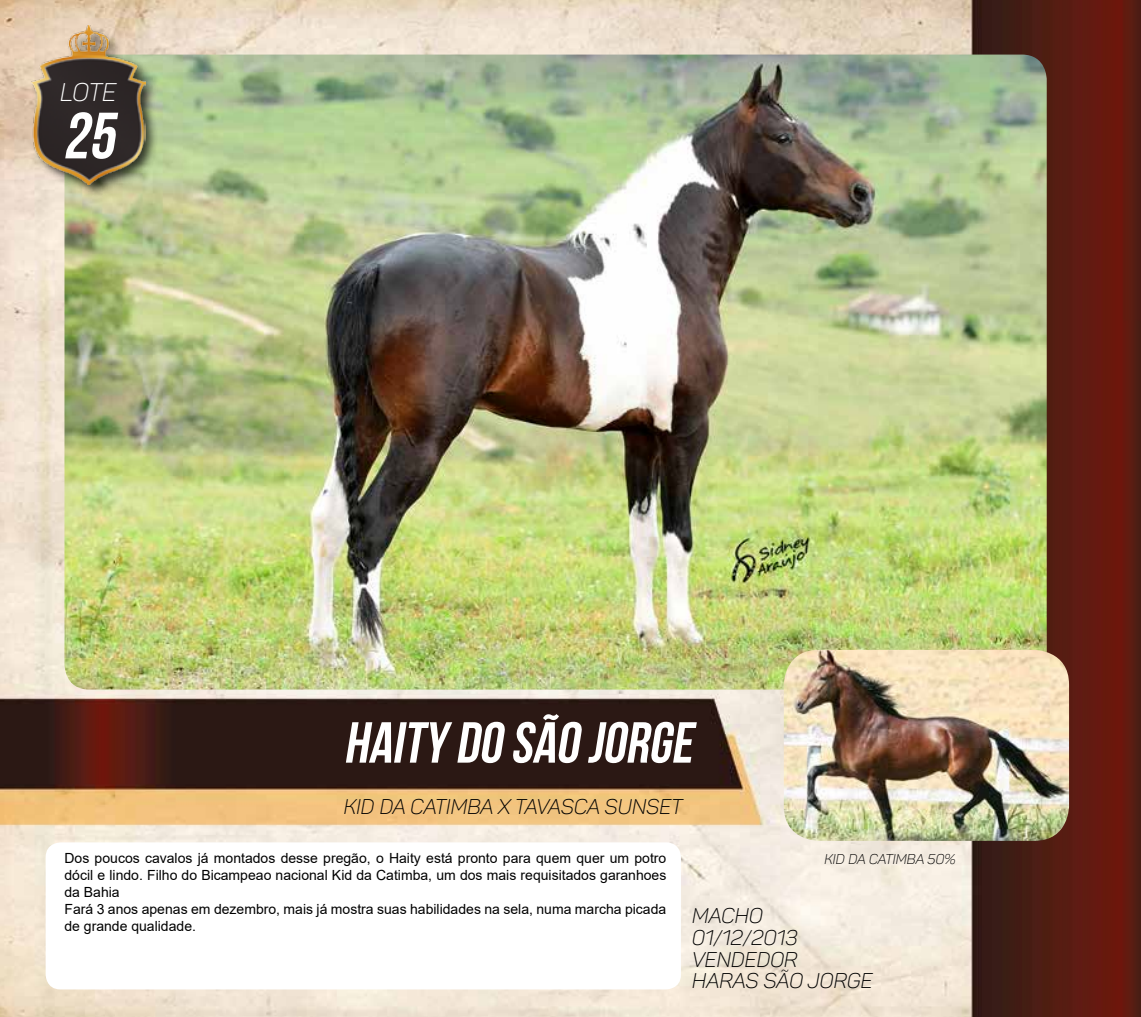
<style>
.page{position:relative;width:1141px;height:1017px;background:#fff}
.page>*{position:absolute;margin:0;border:0;box-sizing:border-box;transform-origin:0 0}
.t1{font:italic 700 65.27px "Bebas Neue";color:#fff}
.t2{font:italic 700 57.75px "Bebas Neue";color:#fff}
.t3{font:25.2px "Panton Lightitalic Caps";color:#fff}
.t4{font:21px/21.7px "Panton Lightitalic Caps";color:#000}
.t5{font:14px/16.8px "Arial";color:#000}
.t6{font:14px "Panton Lightitalic Caps";color:#000}
</style>
<div class="page">
<img style="left:0;top:0;width:1141px;height:1017px">
<div style="left:46px;top:842px;width:635px;height:147px;background:#fff;border-radius:15px"></div>
<img style="left:64px;top:55px;width:983px;height:635px">
<div style="left:31px;top:24px;width:129px;height:175px;background:#000;opacity:.75"></div>
<img style="left:32px;top:25px;width:113px;height:159px">
<img style="left:784px;top:650px;width:285px;height:191px">
<h3 class="t3" style="left:60px;top:77px;width:58px">LOTE</h3>
<h1 class="t1" style="left:63px;top:100px;width:64px">25</h1>
<h2 class="t2" style="left:344px;top:711px;width:360px">HAITY DO SÃO JORGE</h2>
<h3 class="t4" style="left:344px;top:796px;width:340px">KID DA CATIMBA X TAVASCA SUNSET</h3>
<p class="t5" style="left:64px;top:850px;width:603px">Dos poucos cavalos já montados desse pregão, o Haity está pronto para quem quer um potro dócil e lindo. Filho do Bicampeao nacional Kid da Catimba, um dos mais requisitados garanhoes da Bahia<br>Fará 3 anos apenas em dezembro, mais já mostra suas habilidades na sela, numa marcha picada de grande qualidade.</p>
<p class="t6" style="left:825px;top:850px;width:133px">KID DA CATIMBA 50%</p>
<h3 class="t4" style="left:692px;top:905px;width:182px">MACHO<br>01/12/2013<br>VENDEDOR<br>HARAS SÃO JORGE</h3>
</div>
